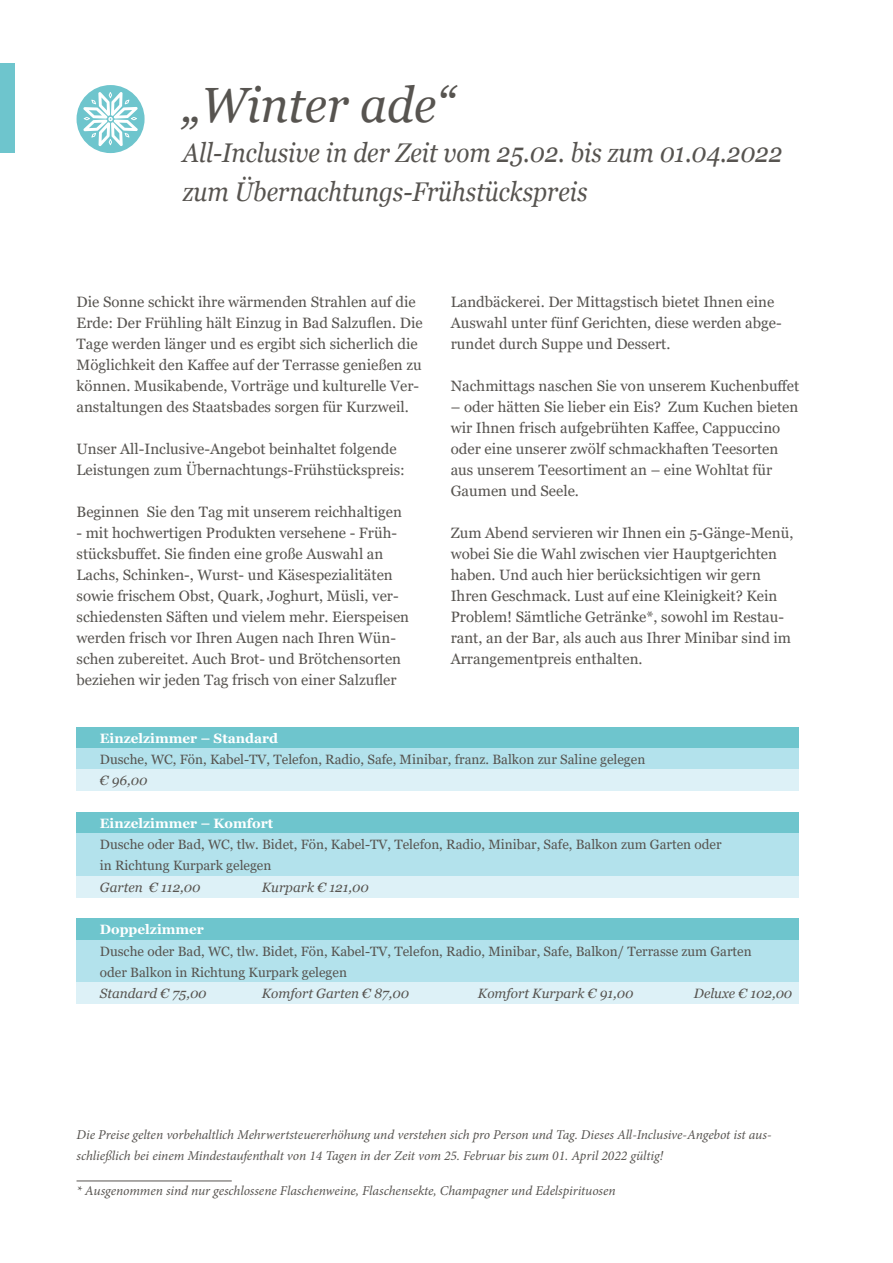
<style>
.page{position:relative;width:893px;height:1263px;background:#fff}
.page>*{position:absolute;margin:0;border:0;box-sizing:border-box;transform-origin:0 0}
.t1{font:italic 49.5px "Georgia";color:#575450;scale:.95 1}
.t2{font:italic 27px/39px "Georgia";color:#575450;scale:.9 1}
.t3{font:15px/21px "Georgia";color:#575450}
.t4{font:13.5px/21px "Georgia";color:#575450}
.t5{font:italic 13.5px/21px "Minion Pro";letter-spacing:-.005em;color:#575450}
.t6{font:italic 13.5px "Georgia";color:#575450}
.t7{font:700 13.5px "Georgia";color:#fff}
</style>
<div class="page">
<svg style="left:77px;top:85px;width:68px;height:68px"></svg>
<hr style="left:77px;top:1181px;width:155px;height:1px;background:#575450">
<div style="left:77px;top:727px;width:722px;height:21px;background:#6ec5cd"></div>
<div style="left:77px;top:748px;width:722px;height:22px;background:#b3e2ec"></div>
<div style="left:77px;top:770px;width:722px;height:21px;background:#ddf1f7"></div>
<div style="left:77px;top:812px;width:722px;height:21px;background:#6ec5cd"></div>
<div style="left:77px;top:833px;width:722px;height:43px;background:#b3e2ec"></div>
<div style="left:77px;top:876px;width:722px;height:21px;background:#ddf1f7"></div>
<div style="left:77px;top:918px;width:722px;height:22px;background:#6ec5cd"></div>
<div style="left:77px;top:940px;width:722px;height:42px;background:#b3e2ec"></div>
<div style="left:77px;top:982px;width:722px;height:21px;background:#ddf1f7"></div>
<div style="left:0;top:64px;width:14px;height:89px;background:#6ec5cd"></div>
<h1 class="t1" style="left:183px;top:77px;width:287px">„Winter ade“</h1>
<h2 class="t2" style="left:183px;top:133px;width:668px">All-Inclusive in der Zeit vom 25.02. bis zum 01.04.2022 zum Übernachtungs-Frühstückspreis</h2>
<p class="t3" style="left:77px;top:291px;width:348px">Die Sonne schickt ihre wärmenden Strahlen auf die Erde: Der Frühling hält Einzug in Bad Salzuflen. Die Tage werden länger und es ergibt sich sicherlich die Möglichkeit den Kaffee auf der Terrasse genießen zu können. Musikabende, Vorträge und kulturelle Ver&shy;anstaltungen des Staatsbades sorgen für Kurzweil.</p>
<p class="t3" style="left:77px;top:438px;width:330px">Unser All-Inclusive-Angebot beinhaltet folgende<br>Leistungen zum Übernachtungs-Frühstückspreis:</p>
<p class="t3" style="left:77px;top:501px;width:327px">Beginnen Sie den Tag mit unserem reichhaltigen</p>
<p class="t3" style="left:77px;top:522px;width:334px">- mit hochwertigen Produkten versehene - Früh&shy;stücksbuffet. Sie finden eine große Auswahl an Lachs, Schinken-, Wurst- und Käsespezialitäten sowie frischem Obst, Quark, Joghurt, Müsli, ver&shy;schiedensten Säften und vielem mehr. Eierspeisen werden frisch vor Ihren Augen nach Ihren Wün&shy;schen zubereitet. Auch Brot- und Brötchensorten beziehen wir jeden Tag frisch von einer Salzufler</p>
<p class="t3" style="left:451px;top:291px;width:333px">Landbäckerei. Der Mittagstisch bietet Ihnen eine<br>Auswahl unter fünf Gerichten, diese werden abge&shy;rundet durch Suppe und Dessert.</p>
<p class="t3" style="left:451px;top:375px;width:350px">Nachmittags naschen Sie von unserem Kuchenbuffet</p>
<p class="t3" style="left:451px;top:396px;width:349px">– oder hätten Sie lieber ein Eis? Zum Kuchen bieten wir Ihnen frisch aufgebrühten Kaffee, Cappuccino oder eine unserer zwölf schmackhaften Teesorten aus unserem Teesortiment an – eine Wohltat für Gaumen und Seele.</p>
<p class="t3" style="left:451px;top:522px;width:344px">Zum Abend servieren wir Ihnen ein 5-Gänge-Menü, wobei Sie die Wahl zwischen vier Hauptgerichten haben. Und auch hier berücksichtigen wir gern Ihren Geschmack. Lust auf eine Kleinigkeit? Kein Problem! Sämtliche Getränke*, sowohl im Restau&shy;rant, an der Bar, als auch aus Ihrer Minibar sind im Arrangementpreis enthalten.</p>
<p class="t7" style="left:100px;top:730px;width:180px">Einzelzimmer – Standard</p>
<p class="t4" style="left:100px;top:749px;width:547px">Dusche, WC, Fön, Kabel-TV, Telefon, Radio, Safe, Minibar, franz. Balkon zur Saline gelegen</p>
<p class="t6" style="left:100px;top:773px;width:49px">€ 96,00</p>
<p class="t7" style="left:100px;top:815px;width:175px">Einzelzimmer – Komfort</p>
<p class="t4" style="left:100px;top:834px;width:623px">Dusche oder Bad, WC, tlw. Bidet, Fön, Kabel-TV, Telefon, Radio, Minibar, Safe, Balkon zum Garten oder in Richtung Kurpark gelegen</p>
<p class="t6" style="left:100px;top:879px;width:102px">Garten € 112,00</p>
<p class="t6" style="left:262px;top:879px;width:108px">Kurpark € 121,00</p>
<p class="t7" style="left:100px;top:922px;width:106px">Doppelzimmer</p>
<p class="t4" style="left:100px;top:940px;width:653px">Dusche oder Bad, WC, tlw. Bidet, Fön, Kabel-TV, Telefon, Radio, Minibar, Safe, Balkon/ Terrasse zum Garten oder Balkon in Richtung Kurpark gelegen</p>
<p class="t6" style="left:100px;top:986px;width:108px">Standard € 75,00</p>
<p class="t6" style="left:262px;top:986px;width:149px">Komfort Garten € 87,00</p>
<p class="t6" style="left:478px;top:986px;width:157px">Komfort Kurpark € 91,00</p>
<p class="t6" style="left:694px;top:986px;width:100px">Deluxe € 102,00</p>
<p class="t5" style="left:77px;top:1124px;width:696px">Die Preise gelten vorbehaltlich Mehrwertsteuererhöhung und verstehen sich pro Person und Tag. Dieses All-Inclusive-Angebot ist aus&shy;schließlich bei einem Mindestaufenthalt von 14 Tagen in der Zeit vom 25. Februar bis zum 01. April 2022 gültig!</p>
<p class="t5" style="left:77px;top:1180px;width:541px">* Ausgenommen sind nur geschlossene Flaschenweine, Flaschensekte, Champagner und Edelspirituosen</p>
</div>
